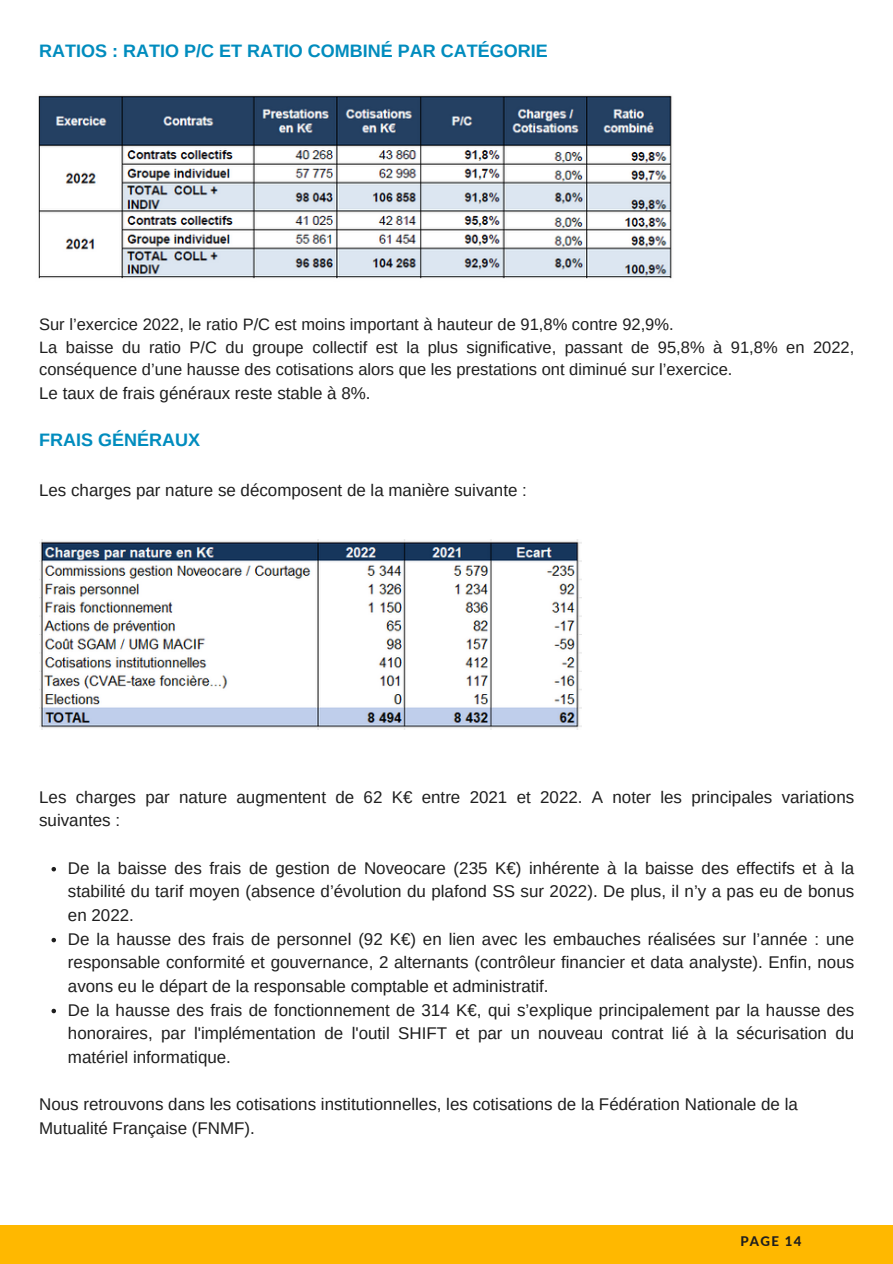
<style>
.page{position:relative;width:893px;height:1264px;background:#fff}
.page>*{position:absolute;margin:0;border:0;box-sizing:border-box;transform-origin:0 0}
.t1{font:700 18px "Arimo";color:#008cbe}
.t2{font:16.95px/23.7px "Arimo";color:#1e1e1e}
.t3{font:16.5px/22.5px "Arimo";color:#1e1e1e}
.t4{font:800 13.2px "Lato";letter-spacing:.1em;color:#1e1e1e}
</style>
<div class="page">
<div style="left:0;top:1225px;width:892px;height:38px;background:#ffb800"></div>
<svg style="left:51px;top:867px;width:5px;height:4px"></svg>
<svg style="left:51px;top:937px;width:5px;height:5px"></svg>
<svg style="left:51px;top:1008px;width:5px;height:5px"></svg>
<img style="left:38px;top:95px;width:634px;height:184px">
<img style="left:39px;top:539px;width:542px;height:190px">
<p class="t1" style="left:39px;top:40px;width:510px">RATIOS : RATIO P/C ET RATIO COMBINÉ PAR CATÉGORIE</p>
<p class="t3" style="left:39px;top:313px;width:816px">Sur l’exercice 2022, le ratio P/C est moins important à hauteur de 91,8% contre 92,9%.<br>La baisse du ratio P/C du groupe collectif est la plus significative, passant de 95,8% à 91,8% en 2022, conséquence d’une hausse des cotisations alors que les prestations ont diminué sur l’exercice.</p>
<p class="t2" style="left:39px;top:381px;width:333px">Le taux de frais généraux reste stable à 8%.</p>
<p class="t1" style="left:39px;top:429px;width:162px">FRAIS GÉNÉRAUX</p>
<p class="t2" style="left:39px;top:478px;width:489px">Les charges par nature se décomposent de la manière suivante :</p>
<p class="t2" style="left:39px;top:785px;width:816px">Les charges par nature augmentent de 62 K€ entre 2021 et 2022. A noter les principales variations suivantes :</p>
<p class="t2" style="left:68px;top:856px;width:787px">De la baisse des frais de gestion de Noveocare (235 K€) inhérente à la baisse des effectifs et à la stabilité du tarif moyen (absence d’évolution du plafond SS sur 2022). De plus, il n’y a pas eu de bonus en 2022.<br>De la hausse des frais de personnel (92 K€) en lien avec les embauches réalisées sur l’année : une responsable conformité et gouvernance, 2 alternants (contrôleur financier et data analyste). Enfin, nous avons eu le départ de la responsable comptable et administratif.<br>De la hausse des frais de fonctionnement de 314 K€, qui s’explique principalement par la hausse des honoraires, par l'implémentation de l'outil SHIFT et par un nouveau contrat lié à la sécurisation du matériel informatique.</p>
<p class="t2" style="left:39px;top:1092px;width:760px">Nous retrouvons dans les cotisations institutionnelles, les cotisations de la Fédération Nationale de la<br>Mutualité Française (FNMF).</p>
<p class="t4" style="left:740px;top:1232px;width:63px">PAGE 14</p>
</div>
